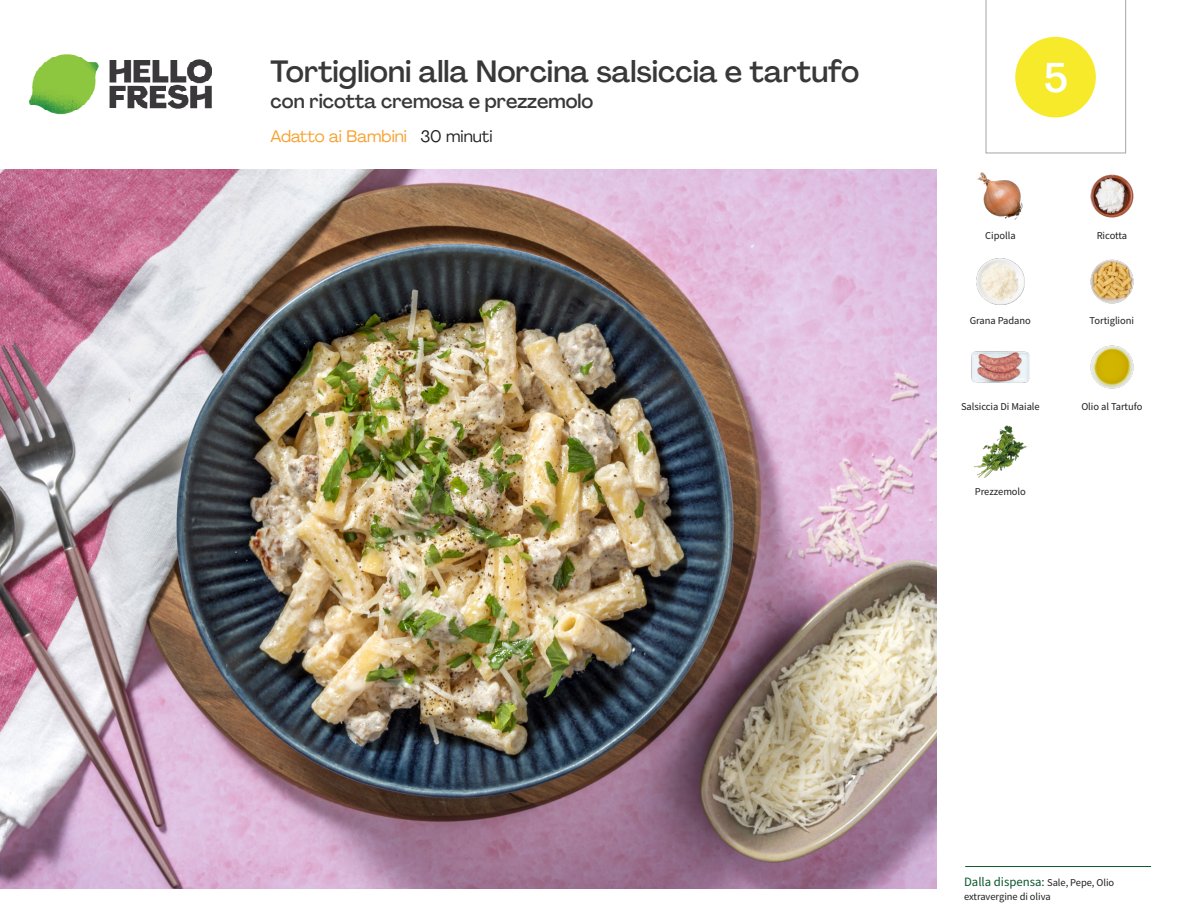
<style>
.page{position:relative;width:1188px;height:918px;background:#fff}
.page>*{position:absolute;margin:0;border:0;box-sizing:border-box;transform-origin:0 0}
._24_Recipe_Nr_Bag{font:500 40.5px "Agrandir";color:#fff}
._15_Titel_UK{font:500 30px "Agrandir";color:#383839}
._15_Titel_UK-2{font:500 19.5px "Agrandir";color:#383839}
._02_Box_Type{font:16.5px "Agrandir";color:#f8a02b}
.t1{font:12.75px "Source Sans Pro";color:#0e572c}
._18_FRONT_ingredient{font:10.5px "Source Sans Pro";letter-spacing:-.005em;color:#231f20}
.t2{font:10.5px "Source Sans Variable";letter-spacing:-.005em;color:#231f20}
._18_FRONT_ingredient-2{font:10.5px "Source Sans Pro";letter-spacing:-.025em;color:#231f20}
.s1{color:#231f20}
.s2{font-family:"Source Sans Variable";font-size:10.5px;color:#231f20}
</style>
<div class="page">
<img style="left:30px;top:54px;width:181px;height:61px">
<hr style="left:965px;top:866px;width:186px;height:1px;background:#0e572c">
<img style="left:0;top:170px;width:936px;height:718px">
<img style="left:1090px;top:174px;width:44px;height:44px">
<img style="left:977px;top:172px;width:46px;height:48px">
<img style="left:1090px;top:259px;width:44px;height:45px">
<img style="left:976px;top:258px;width:49px;height:47px">
<img style="left:1090px;top:345px;width:44px;height:44px">
<img style="left:972px;top:351px;width:57px;height:32px">
<img style="left:974px;top:425px;width:53px;height:53px">
<svg style="left:985px;top:0;width:141px;height:154px"></svg>
<p class="_15_Titel_UK" style="left:271px;top:53px;width:590px">Tortiglioni alla Norcina salsiccia e tartufo</p>
<p class="_15_Titel_UK-2" style="left:271px;top:89px;width:324px">con ricotta cremosa e prezzemolo</p>
<p class="_02_Box_Type" style="left:271px;top:126px;width:223px">Adatto ai Bambini <span class="s1">30 minuti</span></p>
<p class="_24_Recipe_Nr_Bag" style="left:1044px;top:53px;width:26px">5</p>
<p class="_18_FRONT_ingredient" style="left:985px;top:229px;width:32px">Cipolla</p>
<p class="_18_FRONT_ingredient-2" style="left:1097px;top:229px;width:32px">Ricotta</p>
<p class="_18_FRONT_ingredient" style="left:970px;top:314px;width:63px">Grana Padano</p>
<p class="_18_FRONT_ingredient" style="left:1090px;top:314px;width:46px">Tortiglioni</p>
<p class="_18_FRONT_ingredient" style="left:961px;top:399px;width:80px">Salsiccia Di Maiale</p>
<p class="_18_FRONT_ingredient" style="left:1081px;top:399px;width:63px">Olio al Tartufo</p>
<p class="_18_FRONT_ingredient" style="left:975px;top:485px;width:53px">Prezzemolo</p>
<p class="t1" style="left:964px;top:873px;width:152px">Dalla dispensa: <span class="s2">Sale, Pepe, Olio</span></p>
<p class="t2" style="left:964px;top:890px;width:88px">extravergine di oliva</p>
</div>
